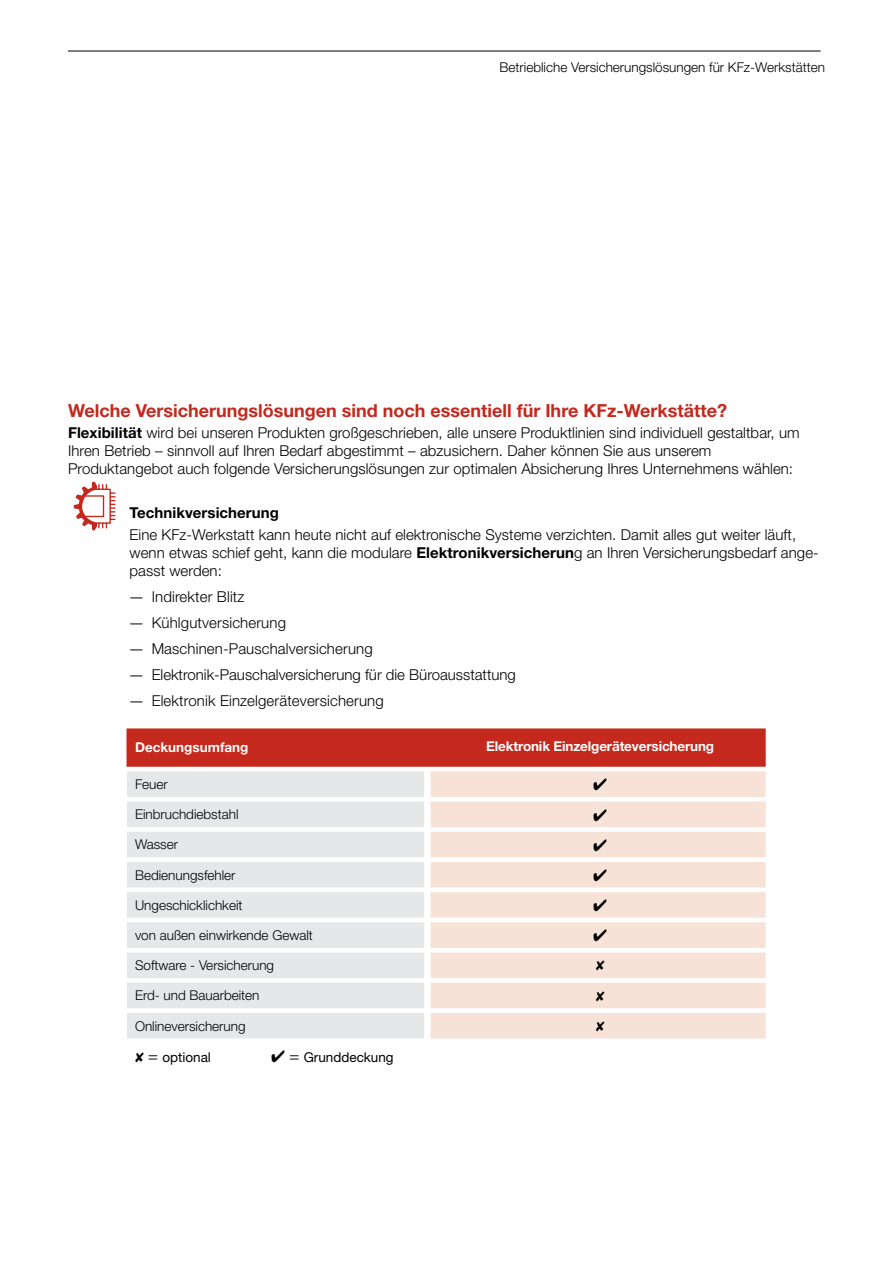
<style>
.page{position:relative;width:893px;height:1263px;background:#fff}
.page>*{position:absolute;margin:0;border:0;box-sizing:border-box;transform-origin:0 0}
.t1{font:700 18px "Helvetica Neue LT Std";color:#c5281c}
.t2{font:300 15px/18px "Helvetica Neue LT Std";letter-spacing:.005em;color:#000}
.t3{font:700 15px "Helvetica Neue LT Std";letter-spacing:.005em;color:#000}
.t4{font:300 13.5px "Helvetica Neue LT Std";color:#000}
.t5{font:700 13.5px "Helvetica Neue LT Std";letter-spacing:-.01em;color:#fff}
.t6{font:13.5px "Helvetica Neue LT Std";color:#000}
.s1{font-weight:700}
.s2{font-family:"Minion Pro";font-weight:400;font-size:18px}
.s3{font-family:"Minion Pro";font-size:18px}
</style>
<div class="page">
<hr style="left:68px;top:51px;width:753px;height:1px;background:#000">
<svg style="left:74px;top:482px;width:42px;height:49px"></svg>
<svg style="left:126px;top:728px;width:640px;height:310px;background:#ecd0cb"></svg>
<p class="t4" style="left:500px;top:59px;width:327px">Betriebliche Versicherungslösungen für KFz-Werkstätten</p>
<p class="t1" style="left:68px;top:400px;width:660px">Welche Versicherungslösungen sind noch essentiell für Ihre KFz-Werkstätte?</p>
<p class="t2" style="left:68px;top:423px;width:733px"><span class="s1">Flexibilität</span> wird bei unseren Produkten großgeschrieben, alle unsere Produktlinien sind individuell gestaltbar, um<br>Ihren Betrieb – sinnvoll auf Ihren Bedarf abgestimmt – abzusichern. Daher können Sie aus unserem<br>Produktangebot auch folgende Versicherungslösungen zur optimalen Absicherung Ihres Unternehmens wählen:</p>
<p class="t3" style="left:130px;top:503px;width:151px">Technikversicherung</p>
<p class="t2" style="left:130px;top:526px;width:691px">Eine KFz-Werkstatt kann heute nicht auf elektronische Systeme verzichten. Damit alles gut weiter läuft, wenn etwas schief geht, kann die modulare <span class="s1">Elektronikversicherun</span>g an Ihren Versicherungsbedarf ange&shy;passt werden:</p>
<p class="t2" style="left:130px;top:587px;width:116px"><span class="s2">-</span> Indirekter Blitz</p>
<p class="t2" style="left:130px;top:613px;width:158px"><span class="s2">-</span> Kühlgutversicherung</p>
<p class="t2" style="left:130px;top:639px;width:245px"><span class="s2">-</span> Maschinen-Pauschalversicherung</p>
<p class="t2" style="left:130px;top:665px;width:388px"><span class="s2">-</span> Elektronik-Pauschalversicherung für die Büroausstattung</p>
<p class="t2" style="left:130px;top:691px;width:256px"><span class="s2">-</span> Elektronik Einzelgeräteversicherung</p>
<p class="t5" style="left:135px;top:739px;width:115px">Deckungsumfang</p>
<p class="t5" style="left:486px;top:737px;width:229px">Elektronik Einzelgeräteversicherung</p>
<p class="t4" style="left:135px;top:776px;width:34px">Feuer</p>
<p class="t4" style="left:135px;top:806px;width:105px">Einbruchdiebstahl</p>
<p class="t4" style="left:135px;top:836px;width:44px">Wasser</p>
<p class="t4" style="left:135px;top:866px;width:102px">Bedienungsfehler</p>
<p class="t4" style="left:135px;top:897px;width:109px">Ungeschicklichkeit</p>
<p class="t4" style="left:135px;top:927px;width:179px">von außen einwirkende Gewalt</p>
<p class="t4" style="left:135px;top:957px;width:141px">Software - Versicherung</p>
<p class="t4" style="left:135px;top:987px;width:126px">Erd- und Bauarbeiten</p>
<p class="t4" style="left:135px;top:1017px;width:112px">Onlineversicherung</p>
<p class="t6" style="left:135px;top:1049px;width:77px">✘ <span class="s3">=</span> optional</p>
<p class="t6" style="left:271px;top:1049px;width:124px">✔ <span class="s3">=</span> Grunddeckung</p>
</div>
